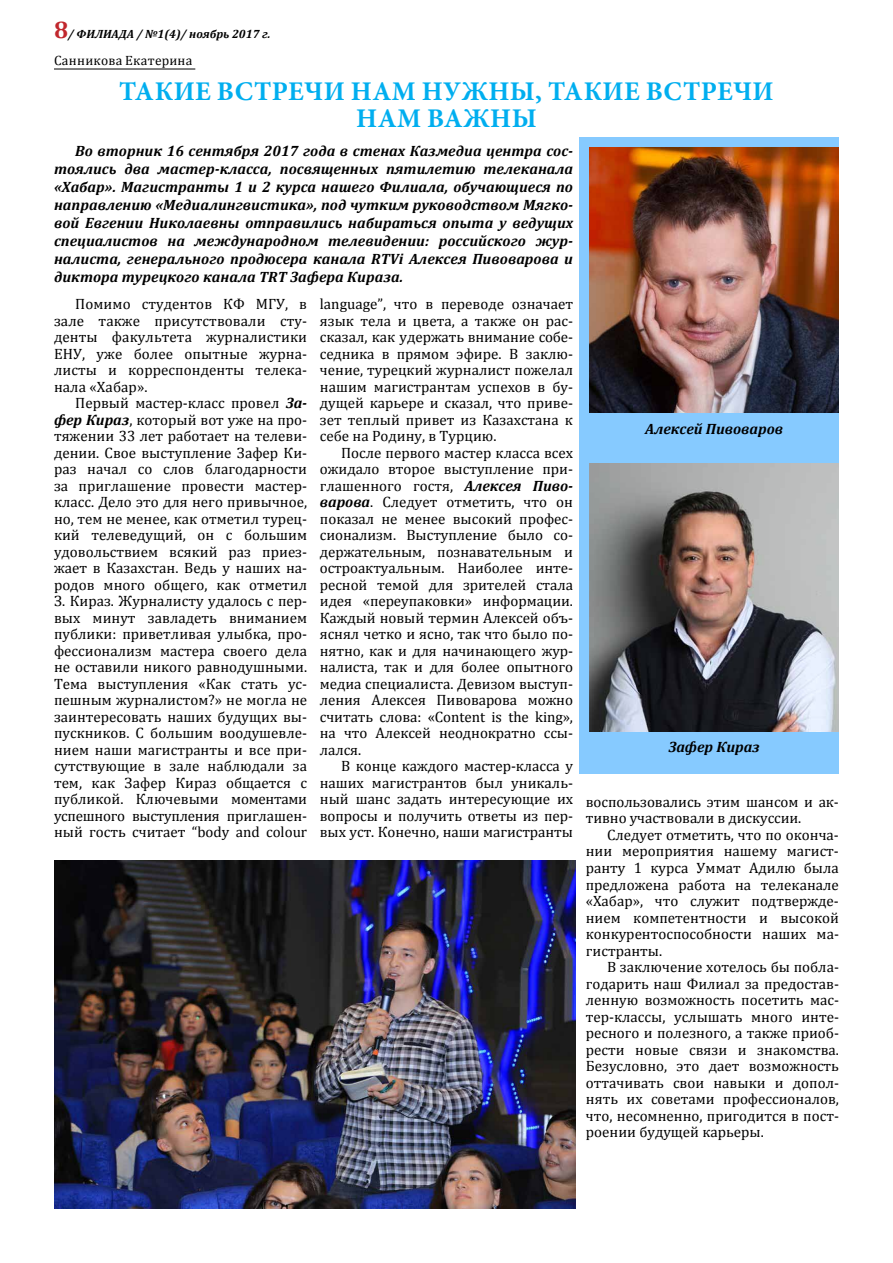
<style>
.page{position:relative;width:893px;height:1263px;background:#fff}
.page>*{position:absolute;margin:0;border:0;box-sizing:border-box;transform-origin:0 0}
.t1{font:700 27px/27px "Minion Pro";letter-spacing:.01em;color:#00aeef;text-align:center}
.t2{font:15px/16.5px "Cambria";color:#000;text-align:justify}
.t3{font:italic 700 15px/18px "Cambria";letter-spacing:.005em;color:#000;text-align:justify}
.t4{font:13.5px "Cambria";letter-spacing:.02em;color:#000}
.t5{font:italic 700 12px "Cambria";color:#000}
.s1{font-style:normal;font-size:24px;color:#c1272d}
.s2{font-weight:700;font-style:italic}
</style>
<div class="page">
<div style="left:579px;top:137px;width:260px;height:637px;background:#86caff"></div>
<hr style="left:54px;top:69px;width:141px;height:1px;background:#000">
<img style="left:589px;top:463px;width:250px;height:269px">
<img style="left:589px;top:147px;width:250px;height:266px">
<img style="left:54px;top:861px;width:522px;height:348px">
<p class="t5" style="left:54px;top:25px;width:67px"><span class="s1">8</span>/ филиада</p>
<p class="t5" style="left:137px;top:25px;width:135px">/ №1(4)/ ноябрь 2017 г.</p>
<p class="t4" style="left:54px;top:52px;width:140px">Санникова Екатерина</p>
<h1 class="t1" style="left:119px;top:78px;width:656px">ТАКИЕ ВСТРЕЧИ НАМ НУЖНЫ, ТАКИЕ ВСТРЕЧИ<br>НАМ ВАЖНЫ</h1>
<p class="t3" style="left:54px;top:142px;width:521px;text-indent:21px">Во вторник 16 сентября 2017 года в стенах Казмедиа центра сос&shy;тоялись два мастер-класса, посвященных пятилетию телеканала «Хабар». Магистранты 1 и 2 курса нашего Филиала, обучающиеся по направлению «Медиалингвистика», под чутким руководством Мягко&shy;вой Евгении Николаевны отправились набираться опыта у ведущих специалистов на международном телевидении: российского жур&shy;налиста, генерального продюсера канала RTVi Алексея Пивоварова и диктора турецкого канала TRT Зафера Кираза.</p>
<p class="t2" style="left:54px;top:296px;width:255px;text-indent:21px">Помимо студентов КФ МГУ, в зале также присутствовали сту&shy;денты факультета журналистики ЕНУ, уже более опытные журна&shy;листы и корреспонденты телека&shy;нала «Хабар».</p>
<p class="t2" style="left:54px;top:395px;width:255px;text-indent:21px">Первый мастер-класс провел <span class="s2">За&shy;фер Кираз</span>, который вот уже на про&shy;тяжении 33 лет работает на телеви&shy;дении. Свое выступление Зафер Ки&shy;раз начал со слов благодарности за приглашение провести мастер&shy;класс. Дело это для него привычное, но, тем не менее, как отметил турец&shy;кий телеведущий, он с большим удовольствием всякий раз приез&shy;жает в Казахстан. Ведь у наших на&shy;родов много общего, как отметил З. Кираз. Журналисту удалось с пер&shy;вых минут завладеть вниманием публики: приветливая улыбка, про&shy;фессионализм мастера своего дела не оставили никого равнодушными.<br>Тема выступления «Как стать ус&shy;пешным журналистом?» не могла не заинтересовать наших будущих вы&shy;пускников. С большим воодушевле&shy;нием наши магистранты и все при&shy;сутствующие в зале наблюдали за тем, как Зафер Кираз общается с публикой. Ключевыми моментами успешного выступления приглашен&shy;ный гость считает “body and colour</p>
<p class="t2" style="left:320px;top:296px;width:255px">language”, что в переводе означает язык тела и цвета, а также он рас&shy;сказал, как удержать внимание собе&shy;седника в прямом эфире. В заклю&shy;чение, турецкий журналист пожелал нашим магистрантам успехов в бу&shy;дущей карьере и сказал, что приве&shy;зет теплый привет из Казахстана к себе на Родину, в Турцию.</p>
<p class="t2" style="left:320px;top:444px;width:255px;text-indent:21px">После первого мастер класса всех ожидало второе выступление при&shy;глашенного гостя, <span class="s2">Алексея Пиво&shy;варова</span>. Следует отметить, что он показал не менее высокий профес&shy;сионализм. Выступление было со&shy;держательным, познавательным и остроактуальным. Наиболее инте&shy;ресной темой для зрителей стала идея «переупаковки» информации.<br>Каждый новый термин Алексей объ&shy;яснял четко и ясно, так что было по&shy;нятно, как и для начинающего жур&shy;налиста, так и для более опытного медиа специалиста. Девизом выступ&shy;ления Алексея Пивоварова можно считать слова: «Content is the king», на что Алексей неоднократно ссы&shy;лался.</p>
<p class="t2" style="left:320px;top:758px;width:255px;text-indent:21px">В конце каждого мастер-класса у наших магистрантов был уникаль&shy;ный шанс задать интересующие их вопросы и получить ответы из пер&shy;вых уст. Конечно, наши магистранты</p>
<p class="t3" style="left:645px;top:419px;width:139px">Алексей Пивоваров</p>
<p class="t3" style="left:668px;top:737px;width:93px">Зафер Кираз</p>
<p class="t2" style="left:586px;top:793px;width:255px">воспользовались этим шансом и ак&shy;тивно участвовали в дискуссии.</p>
<p class="t2" style="left:586px;top:826px;width:255px;text-indent:21px">Следует отметить, что по оконча&shy;нии мероприятия нашему магист&shy;ранту 1 курса Уммат Адилю была предложена работа на телеканале «Хабар», что служит подтвержде&shy;нием компетентности и высокой конкурентоспособности наших ма&shy;гистранты.</p>
<p class="t2" style="left:586px;top:958px;width:255px;text-indent:21px">В заключение хотелось бы побла&shy;годарить наш Филиал за предостав&shy;ленную возможность посетить мас&shy;тер-классы, услышать много инте&shy;ресного и полезного, а также приоб&shy;рести новые связи и знакомства.<br>Безусловно, это дает возможность оттачивать свои навыки и допол&shy;нять их советами профессионалов, что, несомненно, пригодится в пост&shy;роении будущей карьеры.</p>
</div>
